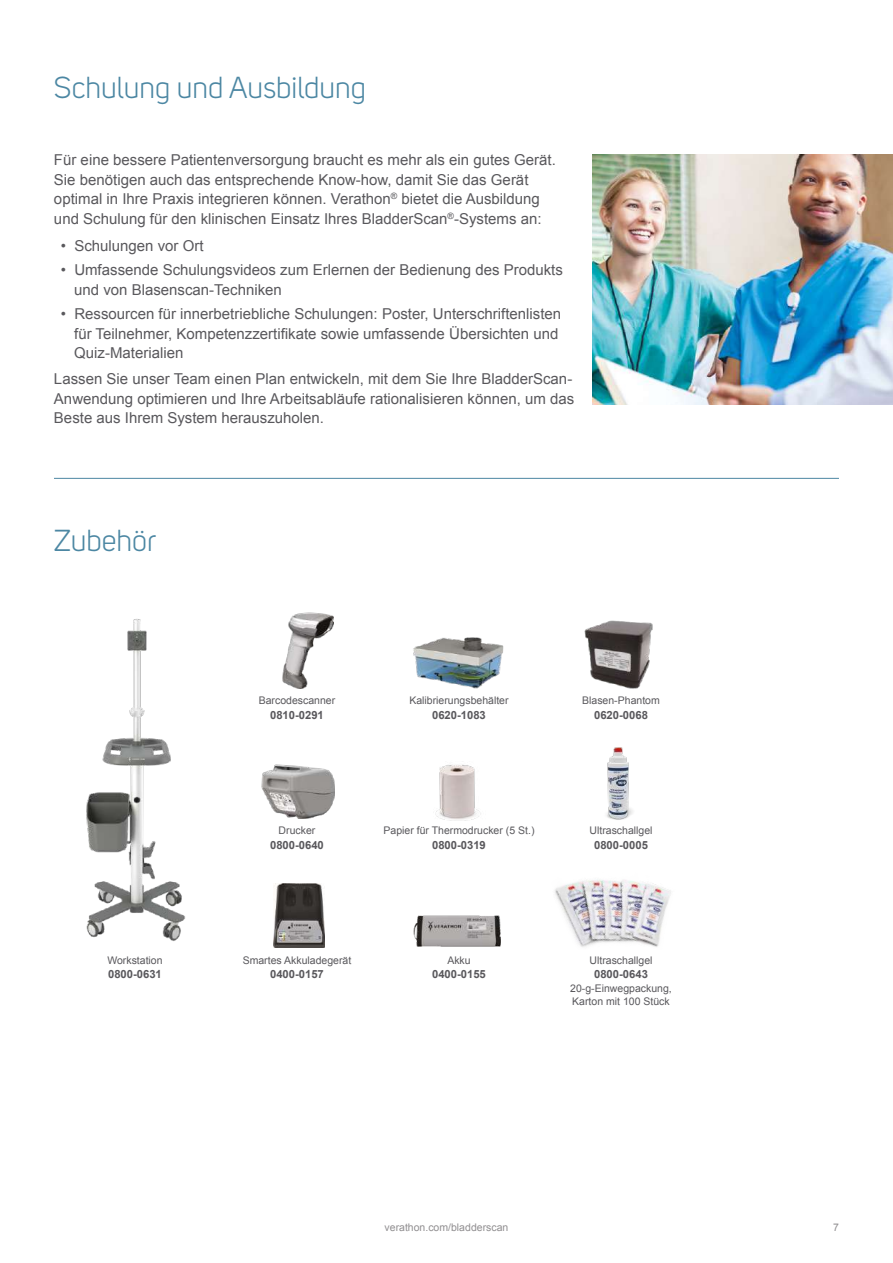
<style>
.page{position:relative;width:893px;height:1263px;background:#fff}
.page>*{position:absolute;margin:0;border:0;box-sizing:border-box;transform-origin:0 0}
.t1{font:30px "Uni Sans";color:#4c87a3}
.t2{font:15px/19.5px "Arial";color:#59585c}
.t3{font:700 11.25px "Arial";color:#59585c}
.t4{font:10.5px/12.8px "Arial";color:#59585c}
.t5{font:10.5px "Arial";color:#918f91}
</style>
<div class="page">
<hr style="left:54px;top:478px;width:785px;height:1px;background:#4c87a3">
<img style="left:86px;top:619px;width:100px;height:322px">
<img style="left:282px;top:612px;width:51px;height:77px">
<img style="left:413px;top:637px;width:91px;height:52px">
<img style="left:584px;top:620px;width:69px;height:69px">
<img style="left:261px;top:765px;width:74px;height:53px">
<img style="left:435px;top:764px;width:46px;height:56px">
<img style="left:606px;top:747px;width:27px;height:73px">
<img style="left:273px;top:884px;width:51px;height:64px">
<img style="left:414px;top:915px;width:87px;height:32px">
<img style="left:555px;top:879px;width:116px;height:68px">
<img style="left:592px;top:154px;width:301px;height:251px">
<h1 class="t1" style="left:54px;top:71px;width:314px">Schulung und Ausbildung</h1>
<p class="t2" style="left:54px;top:150px;width:503px">Für eine bessere Patientenversorgung braucht es mehr als ein gutes Gerät.<br>Sie benötigen auch das entsprechende Know-how, damit Sie das Gerät optimal in Ihre Praxis integrieren können. Verathon<sup>®</sup> bietet die Ausbildung und Schulung für den klinischen Einsatz Ihres BladderScan<sup>®</sup>-Systems an:</p>
<p class="t2" style="left:61px;top:236px;width:144px">• Schulungen vor Ort</p>
<p class="t2" style="left:74px;top:260px;width:490px;text-indent:-14px">• Umfassende Schulungsvideos zum Erlernen der Bedienung des Produkts und von Blasenscan-Techniken</p>
<p class="t2" style="left:74px;top:304px;width:489px;text-indent:-14px">• Ressourcen für innerbetriebliche Schulungen: Poster, Unterschriftenlisten für Teilnehmer, Kompetenzzertifikate sowie umfassende Übersichten und<br>Quiz-Materialien</p>
<p class="t2" style="left:54px;top:369px;width:522px">Lassen Sie unser Team einen Plan entwickeln, mit dem Sie Ihre BladderScan-<br>Anwendung optimieren und Ihre Arbeitsabläufe rationalisieren können, um das<br>Beste aus Ihrem System herauszuholen.</p>
<h1 class="t1" style="left:54px;top:524px;width:104px">Zubehör</h1>
<p class="t4" style="left:259px;top:694px;width:78px">Barcodescanner</p>
<p class="t4" style="left:409px;top:694px;width:101px">Kalibrierungsbehälter</p>
<p class="t4" style="left:582px;top:694px;width:79px">Blasen-Phantom</p>
<p class="t3" style="left:270px;top:707px;width:55px">0810-0291</p>
<p class="t3" style="left:432px;top:707px;width:55px">0620-1083</p>
<p class="t3" style="left:594px;top:707px;width:55px">0620-0068</p>
<p class="t4" style="left:279px;top:824px;width:38px">Drucker</p>
<p class="t4" style="left:384px;top:824px;width:152px">Papier für Thermodrucker (5 St.)</p>
<p class="t4" style="left:589px;top:824px;width:65px">Ultraschallgel</p>
<p class="t3" style="left:270px;top:838px;width:55px">0800-0640</p>
<p class="t3" style="left:432px;top:838px;width:55px">0800-0319</p>
<p class="t3" style="left:594px;top:838px;width:55px">0800-0005</p>
<p class="t4" style="left:107px;top:953px;width:57px">Workstation</p>
<p class="t4" style="left:243px;top:953px;width:110px">Smartes Akkuladegerät</p>
<p class="t4" style="left:447px;top:953px;width:25px">Akku</p>
<p class="t4" style="left:589px;top:953px;width:65px">Ultraschallgel</p>
<p class="t3" style="left:108px;top:966px;width:55px">0800-0631</p>
<p class="t3" style="left:270px;top:966px;width:55px">0400-0157</p>
<p class="t3" style="left:432px;top:966px;width:55px">0400-0155</p>
<p class="t3" style="left:594px;top:966px;width:55px">0800-0643</p>
<p class="t4" style="left:570px;top:982px;width:103px">20-g-Einwegpackung,<br>Karton mit 100 Stück</p>
<p class="t5" style="left:385px;top:1220px;width:125px">verathon.com/bladderscan</p>
<p class="t5" style="left:833px;top:1220px;width:7px">7</p>
</div>
